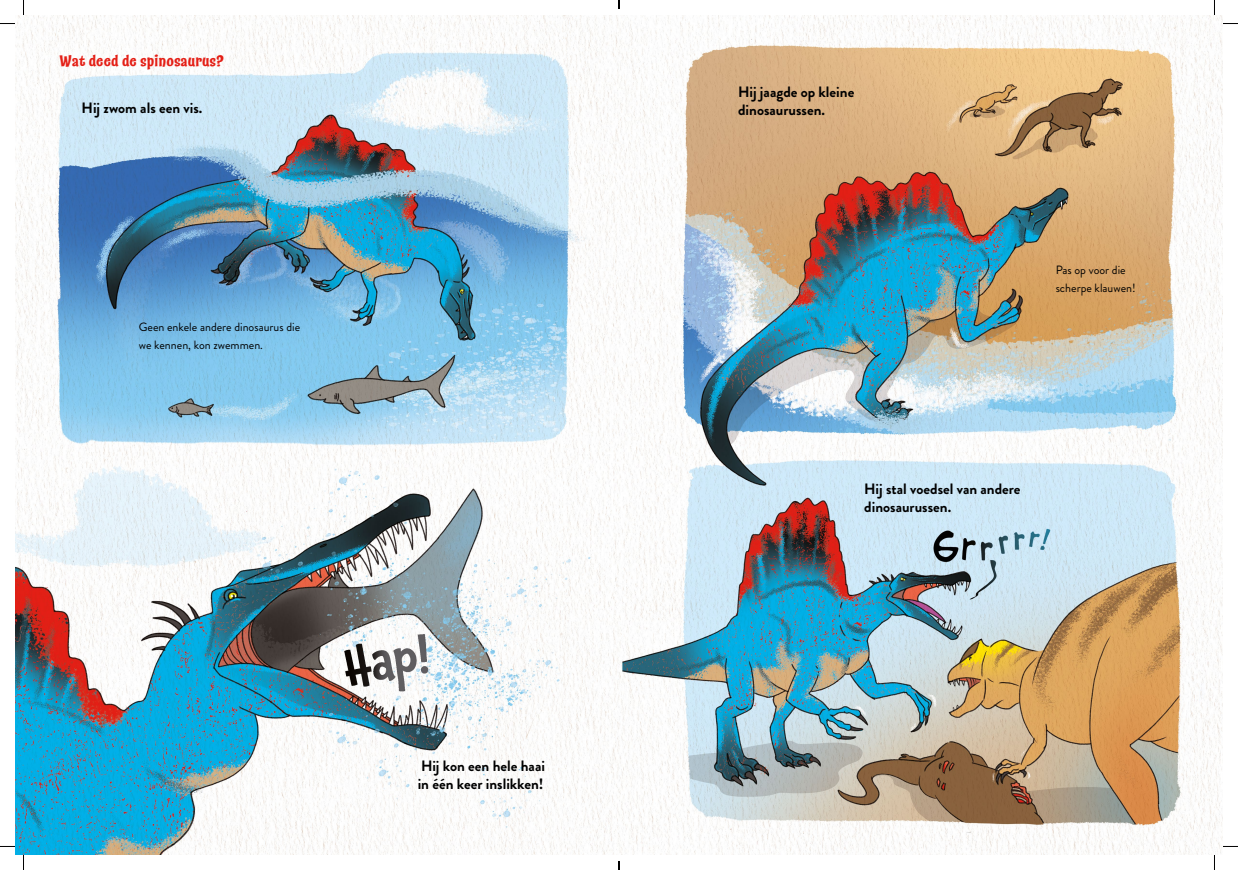
<style>
.page{position:relative;width:1238px;height:870px;background:#fff}
.page>*{position:absolute;margin:0;border:0;box-sizing:border-box;transform-origin:0 0}
.t1{font:700 15px/18px "Brandon Grotesque";color:#000}
.t2{font:700 15px "Catseye";color:#e41f16}
.t3{font:12px/18px "Brandon Grotesque";color:#000}
</style>
<div class="page">
<img style="left:15px;top:15px;width:1208px;height:839px">
<svg style="left:0;top:23px;width:15px;height:1px"></svg>
<svg style="left:1223px;top:23px;width:15px;height:1px"></svg>
<svg style="left:23px;top:0;width:1px;height:15px"></svg>
<svg style="left:23px;top:854px;width:1px;height:15px"></svg>
<svg style="left:1214px;top:0;width:1px;height:15px"></svg>
<svg style="left:1214px;top:855px;width:1px;height:14px"></svg>
<svg style="left:618px;top:0;width:2px;height:9px"></svg>
<svg style="left:618px;top:861px;width:2px;height:8px"></svg>
<p class="t2" style="left:60px;top:51px;width:166px">Wat deed de spinosaurus?</p>
<p class="t1" style="left:82px;top:98px;width:122px">Hij zwom als een vis.</p>
<p class="t3" style="left:139px;top:318px;width:163px">Geen enkele andere dinosaurus die we kennen, kon zwemmen.</p>
<p class="t1" style="left:418px;top:756px;width:129px">Hij kon een hele haai in één keer inslikken!</p>
<p class="t1" style="left:738px;top:83px;width:118px">Hij jaagde op kleine dinosaurussen.</p>
<p class="t3" style="left:1055px;top:261px;width:81px">Pas op voor die scherpe klauwen!</p>
<p class="t1" style="left:864px;top:479px;width:158px">Hij stal voedsel van andere dinosaurussen.</p>
</div>
